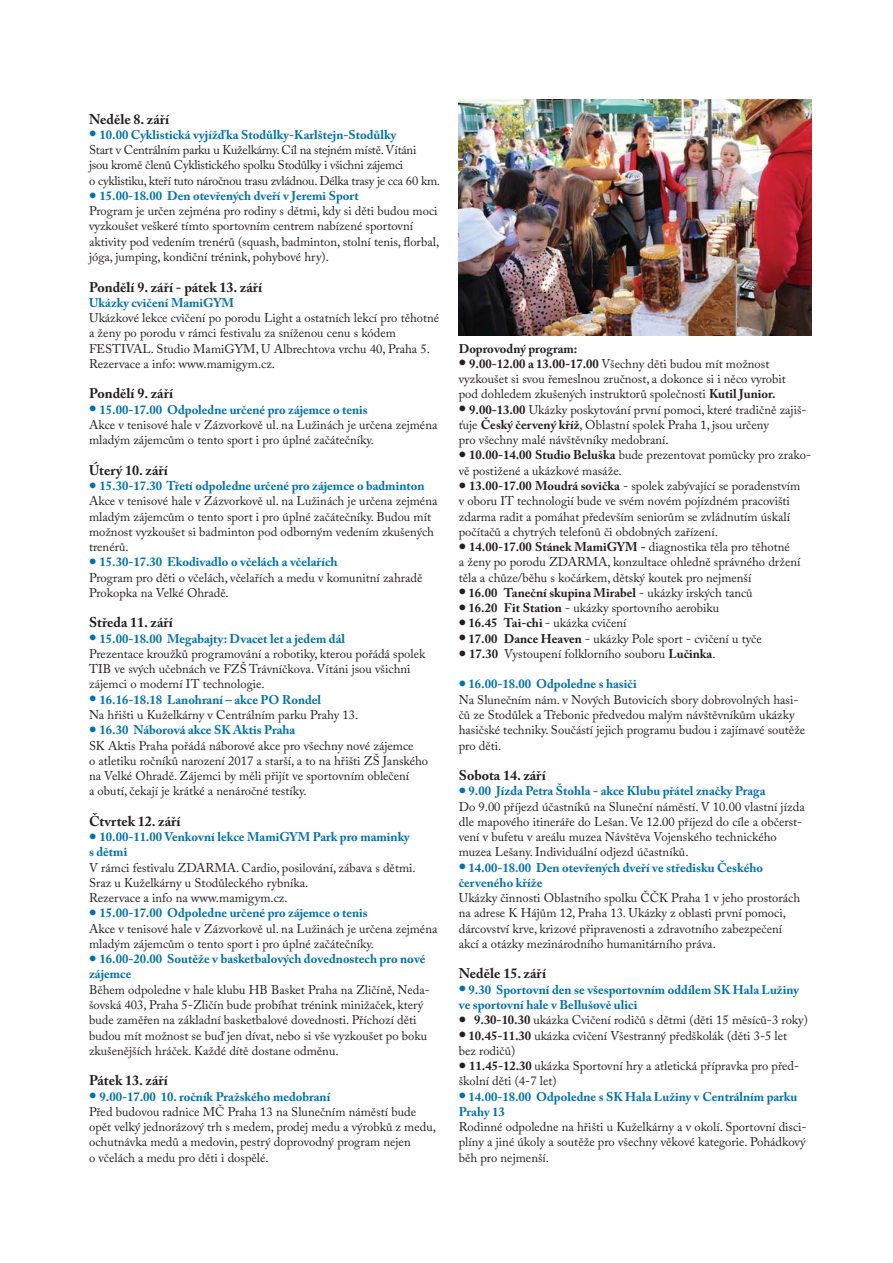
<style>
.page{position:relative;width:893px;height:1263px;background:#fff}
.page>*{position:absolute;margin:0;border:0;box-sizing:border-box;transform-origin:0 0}
.t1{font:700 13.95px "Adobe Caslon Pro";color:#231f20}
.t2{font:12.6px/15.3px "Adobe Caslon Pro";color:#231f20}
.t3{font:700 12.6px/15.3px "Adobe Caslon Pro";color:#0071ad}
.t4{font:12.6px/15.3px "Adobe Caslon Pro";letter-spacing:-.02em;color:#231f20}
.t5{font:700 12.6px "Adobe Caslon Pro";color:#231f20}
.s1{font-weight:700}
.s2{font-weight:400}
</style>
<div class="page">
<img style="left:458px;top:99px;width:354px;height:237px">
<div style="left:438px;top:1232px;width:16px;height:16px;border:2px solid #fff;border-radius:50%"></div>
<div style="left:441px;top:1235px;width:10px;height:10px;border:2px solid #fff;border-radius:50%"></div>
<svg style="left:445px;top:1232px;width:2px;height:16px"></svg>
<div style="left:874px;top:624px;width:16px;height:15px;border:2px solid #fff;border-radius:50%"></div>
<svg style="left:878px;top:624px;width:8px;height:15px"></svg>
<p class="t1" style="left:89px;top:114px;width:82px">Neděle 8. září</p>
<p class="t3" style="left:100px;top:129px;width:298px">10.00 Cyklistická vyjížď ka Stodůlky-Karlštejn-Stodůlky</p>
<p class="t4" style="left:89px;top:144px;width:353px">Start v Centrálním parku u Kuželkárny. Cíl na stejném místě. Vítáni<br>jsou kromě členů Cyklistického spolku Stodůlky i všichni zájemci<br>o cyklistiku, kteří tuto náročnou trasu zvládnou. Délka trasy je cca 60 km.</p>
<p class="t3" style="left:100px;top:190px;width:261px">15.00-18.00 Den otevřených dveří v Jeremi Sport</p>
<p class="t2" style="left:89px;top:205px;width:352px">Program je určen zejména pro rodiny s dětmi, kdy si děti budou moci vyzkoušet veškeré tímto sportovním centrem nabízené sportovní aktivity pod vedením trenérů (squash, badminton, stolní tenis, florbal, jóga, jumping, kondiční trénink, pohybové hry).</p>
<p class="t1" style="left:89px;top:282px;width:175px">Pondělí 9. září - pátek 13. září</p>
<p class="t3" style="left:89px;top:297px;width:147px">Ukázky cvičení MamiGYM</p>
<p class="t2" style="left:89px;top:312px;width:352px">Ukázkové lekce cvičení po porodu Light a ostatních lekcí pro těhotné a ženy po porodu v rámci festivalu za sníženou cenu s kódem FESTIVAL. Studio MamiGYM, U Albrechtova vrchu 40, Praha 5.<br>Rezervace a info: www.mamigym.cz.</p>
<p class="t1" style="left:89px;top:388px;width:86px">Pondělí 9. září</p>
<p class="t3" style="left:100px;top:403px;width:270px">15.00-17.00 Odpoledne určené pro zájemce o tenis</p>
<p class="t2" style="left:89px;top:419px;width:350px">Akce v tenisové hale v Zázvorkově ul. na Lužinách je určena zejména mladým zájemcům o tento sport i pro úplné začátečníky.</p>
<p class="t1" style="left:89px;top:465px;width:80px">Úterý 10. září</p>
<p class="t3" style="left:100px;top:480px;width:326px">15.30-17.30 Třetí odpoledne určené pro zájemce o badminton</p>
<p class="t2" style="left:89px;top:495px;width:350px">Akce v tenisové hale v Zázvorkově ul. na Lužinách je určena zejména mladým zájemcům o tento sport i pro úplné začátečníky. Budou mít možnost vyzkoušet si badminton pod odborným vedením zkušených trenérů.</p>
<p class="t3" style="left:100px;top:556px;width:240px">15.30-17.30 Ekodivadlo o včelách a včelařích</p>
<p class="t2" style="left:89px;top:571px;width:335px">Program pro děti o včelách, včelařích a medu v komunitní zahradě<br>Prokopka na Velké Ohradě.</p>
<p class="t1" style="left:89px;top:617px;width:85px">Středa 11. září</p>
<p class="t3" style="left:100px;top:632px;width:247px">15.00-18.00 Megabajty: Dvacet let a jedem dál</p>
<p class="t2" style="left:89px;top:648px;width:338px">Prezentace kroužků programování a robotiky, kterou pořádá spolek<br>TIB ve svých učebnách ve FZŠ Trávníčkova. Vítáni jsou všichni zájemci o moderní IT technologie.</p>
<p class="t3" style="left:100px;top:693px;width:223px">16.16-18.18 Lanohraní – akce PO Rondel</p>
<p class="t2" style="left:89px;top:709px;width:271px">Na hřišti u Kuželkárny v Centrálním parku Prahy 13.</p>
<p class="t3" style="left:100px;top:724px;width:197px">16.30 Náborová akce SK Aktis Praha</p>
<p class="t2" style="left:89px;top:739px;width:341px">SK Aktis Praha pořádá náborové akce pro všechny nové zájemce<br>o atletiku ročníků narození 2017 a starší, a to na hřišti ZŠ Janského na Velké Ohradě. Zájemci by měli přijít ve sportovním oblečení<br>a obutí, čekají je krátké a nenáročné testíky.</p>
<p class="t1" style="left:89px;top:816px;width:93px">Čtvrtek 12. září</p>
<p class="t3" style="left:89px;top:831px;width:322px;text-indent:11px">10.00-11.00 Venkovní lekce MamiGYM Park pro maminky s dětmi</p>
<p class="t2" style="left:89px;top:861px;width:328px">V rámci festivalu ZDARMA. Cardio, posilování, zábava s dětmi.<br>Sraz u Kuželkárny u Stodůleckého rybníka.<br>Rezervace a info na www.mamigym.cz.</p>
<p class="t3" style="left:100px;top:907px;width:270px">15.00-17.00 Odpoledne určené pro zájemce o tenis</p>
<p class="t2" style="left:89px;top:922px;width:350px">Akce v tenisové hale v Zázvorkově ul. na Lužinách je určena zejména mladým zájemcům o tento sport i pro úplné začátečníky.</p>
<p class="t3" style="left:89px;top:953px;width:338px;text-indent:11px">16.00-20.00 Soutěže v basketbalových dovednostech pro nové zájemce</p>
<p class="t2" style="left:89px;top:984px;width:342px">Během odpoledne v hale klubu HB Basket Praha na Zličíně, Neda&shy;šovská 403, Praha 5-Zličín bude probíhat trénink minižaček, který bude zaměřen na základní basketbalové dovednosti. Příchozí děti budou mít možnost se buď jen dívat, nebo si vše vyzkoušet po boku zkušenějších hráček. Každé dítě dostane odměnu.</p>
<p class="t1" style="left:89px;top:1075px;width:80px">Pátek 13. září</p>
<p class="t3" style="left:100px;top:1090px;width:232px">9.00-17.00 10. ročník Pražského medobraní</p>
<p class="t2" style="left:89px;top:1106px;width:348px">Před budovou radnice MČ Praha 13 na Slunečním náměstí bude opět velký jednorázový trh s medem, prodej medu a výrobků z medu, ochutnávka medů a medovin, pestrý doprovodný program nejen<br>o včelách a medu pro děti i dospělé.</p>
<p class="t5" style="left:459px;top:344px;width:120px">Doprovodný program:</p>
<p class="t2" style="left:469px;top:358px;width:302px"><span class="s1">9.00-12.00 a 13.00-17.00</span> Všechny děti budou mít možnost</p>
<p class="t2" style="left:459px;top:373px;width:329px">vyzkoušet si svou řemeslnou zručnost, a dokonce si i něco vyrobit</p>
<p class="t2" style="left:459px;top:388px;width:318px">pod dohledem zkušených instruktorů společnosti <span class="s1">Kutil Junior.</span></p>
<p class="t2" style="left:469px;top:403px;width:339px"><span class="s1">9.00-13.00</span> Ukázky poskytování první pomoci, které tradičně zajiš-</p>
<p class="t2" style="left:459px;top:419px;width:312px">ťuje <span class="s1">Český červený kříž</span>, Oblastní spolek Praha 1, jsou určeny</p>
<p class="t2" style="left:459px;top:434px;width:212px">pro všechny malé návštěvníky medobraní.</p>
<p class="t2" style="left:469px;top:449px;width:343px"><span class="s1">10.00-14.00 Studio Beluška</span> bude prezentovat pomůcky pro zrako-</p>
<p class="t2" style="left:459px;top:464px;width:165px">vě postižené a ukázkové masáže.</p>
<p class="t2" style="left:469px;top:480px;width:332px"><span class="s1">13.00-17.00 Moudrá sovička</span> - spolek zabývající se poradenstvím</p>
<p class="t2" style="left:459px;top:495px;width:333px">v oboru IT technologií bude ve svém novém pojízdném pracovišti</p>
<p class="t2" style="left:459px;top:510px;width:333px">zdarma radit a pomáhat především seniorům se zvládnutím úskalí</p>
<p class="t2" style="left:459px;top:526px;width:261px">počítačů a chytrých telefonů či obdobných zařízení.</p>
<p class="t5" style="left:469px;top:542px;width:322px">14.00-17.00 Stánek MamiGYM - <span class="s2">diagnostika těla pro těhotné</span></p>
<p class="t2" style="left:459px;top:556px;width:343px">a ženy po porodu ZDARMA, konzultace ohledně správného držení</p>
<p class="t2" style="left:459px;top:571px;width:294px">těla a chůze/běhu s kočárkem, dětský koutek pro nejmenší</p>
<p class="t5" style="left:469px;top:588px;width:286px">16.00 Taneční skupina Mirabel <span class="s2">- ukázky irských tanců</span></p>
<p class="t2" style="left:469px;top:602px;width:252px"><span class="s1">16.20 Fit Station</span> - ukázky sportovního aerobiku</p>
<p class="t2" style="left:469px;top:617px;width:159px"><span class="s1">16.45 Tai-chi</span> - ukázka cvičení</p>
<p class="t2" style="left:469px;top:632px;width:295px"><span class="s1">17.00 Dance Heaven</span> - ukázky Pole sport - cvičení u tyče</p>
<p class="t2" style="left:469px;top:648px;width:248px"><span class="s1">17.30</span> Vystoupení folklorního souboru <span class="s1">Lučinka</span>.</p>
<p class="t3" style="left:469px;top:678px;width:170px">16.00-18.00 Odpoledne s hasiči</p>
<p class="t2" style="left:459px;top:693px;width:348px">Na Slunečním nám. v Nových Butovicích sbory dobrovolných hasi&shy;čů ze Stodůlek a Třebonic předvedou malým návštěvníkům ukázky hasičské techniky. Součástí jejich programu budou i zajímavé soutěže pro děti.</p>
<p class="t1" style="left:459px;top:770px;width:88px">Sobota 14. září</p>
<p class="t3" style="left:469px;top:785px;width:298px">9.00 Jízda Petra Štohla - akce Klubu přátel značky Praga</p>
<p class="t2" style="left:459px;top:800px;width:347px">Do 9.00 příjezd účastníků na Sluneční náměstí. V 10.00 vlastní jízda dle mapového itineráře do Lešan. Ve 12.00 příjezd do cíle a občerst&shy;vení v bufetu v areálu muzea Návštěva Vojenského technického muzea Lešany. Individuální odjezd účastníků.</p>
<p class="t3" style="left:459px;top:861px;width:306px;text-indent:10px">14.00-18.00 Den otevřených dveří ve středisku Českého červeného kříže</p>
<p class="t2" style="left:459px;top:892px;width:343px">Ukázky činnosti Oblastního spolku ČČK Praha 1 v jeho prostorách na adrese K Hájům 12, Praha 13. Ukázky z oblasti první pomoci, dárcovství krve, krizové připravenosti a zdravotního zabezpečení akcí a otázky mezinárodního humanitárního práva.</p>
<p class="t1" style="left:459px;top:969px;width:89px">Neděle 15. září</p>
<p class="t3" style="left:459px;top:984px;width:342px;text-indent:10px">9.30 Sportovní den se všesportovním oddílem SK Hala Lužiny ve sportovní hale v Bellušově ulici</p>
<p class="t2" style="left:474px;top:1014px;width:335px"><span class="s1">9.30-10.30</span> ukázka Cvičení rodičů s dětmi (děti 15 měsíců-3 roky)</p>
<p class="t2" style="left:469px;top:1029px;width:320px"><span class="s1">10.45-11.30</span> ukázka cvičení Všestranný předškolák (děti 3-5 let</p>
<p class="t2" style="left:459px;top:1045px;width:58px">bez rodičů)</p>
<p class="t2" style="left:469px;top:1060px;width:331px"><span class="s1">11.45-12.30</span> ukázka Sportovní hry a atletická přípravka pro před-</p>
<p class="t2" style="left:459px;top:1075px;width:99px">školní děti (4-7 let)</p>
<p class="t3" style="left:459px;top:1090px;width:340px;text-indent:10px">14.00-18.00 Odpoledne s SK Hala Lužiny v Centrálním parku<br>Prahy 13</p>
<p class="t2" style="left:459px;top:1121px;width:349px;text-align:justify">Rodinné odpoledne na hřišti u Kuželkárny a v okolí. Sportovní disci&shy;plíny a jiné úkoly a soutěže pro všechny věkové kategorie. Pohádkový běh pro nejmenší.</p>
</div>
